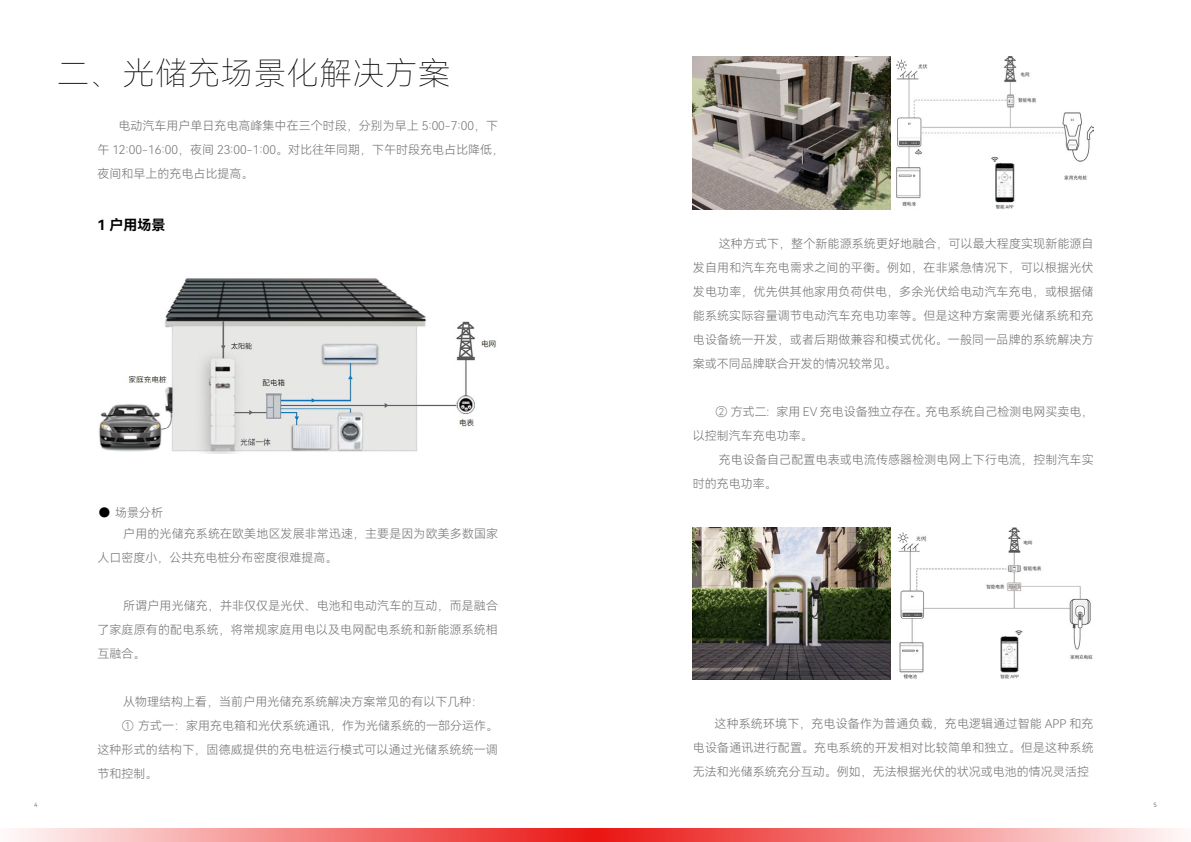
<style>
.page{position:relative;width:1191px;height:842px;background:#fff}
.page>*{position:absolute;margin:0;border:0;box-sizing:border-box;transform-origin:0 0}
.t1{font:32px "Harmony OS Sans SC Thin";letter-spacing:.025em;color:#000}
.t2{font:14px "Harmony OS Sans SC Bold";color:#000}
.t3{font:12px/24px "Harmony OS Sans SC Light";color:#727171}
.t4{font:6px "Harmony OS Sans SC";color:#7d7d7d}
.s1{font-family:"Harmony OS Sans SC Bold";font-size:14px;color:#000}
</style>
<div class="page">
<svg style="left:595px;top:828px;width:584px;height:14px;background:#f38483"></svg>
<svg style="left:13px;top:828px;width:582px;height:14px;background:#f38583"></svg>
<img style="left:97px;top:278px;width:399px;height:176px">
<img style="left:693px;top:57px;width:197px;height:152px">
<img style="left:693px;top:527px;width:197px;height:153px">
<img style="left:896px;top:57px;width:197px;height:152px">
<img style="left:897px;top:527px;width:196px;height:152px">
<p class="t1" style="left:57px;top:51px;width:394px">二、光储充场景化解决方案</p>
<p class="t3" style="left:97px;top:113px;width:408px;text-indent:21px">电动汽车用户单日充电高峰集中在三个时段，分别为早上 5:00-7:00，下午 12:00-16:00，夜间 23:00-1:00。对比往年同期，下午时段充电占比降低，夜间和早上的充电占比提高。</p>
<p class="t2" style="left:97px;top:215px;width:70px">1 户用场景</p>
<p class="t3" style="left:97px;top:500px;width:67px"><span class="s1">●</span> 场景分析</p>
<p class="t3" style="left:97px;top:521px;width:402px;text-indent:26px">户用的光储充系统在欧美地区发展非常迅速，主要是因为欧美多数国家人口密度小，公共充电桩分布密度很难提高。</p>
<p class="t3" style="left:97px;top:593px;width:402px;text-align:justify;text-indent:26px">所谓户用光储充，并非仅仅是光伏、电池和电动汽车的互动，而是融合了家庭原有的配电系统，将常规家庭用电以及电网配电系统和新能源系统相互融合。</p>
<p class="t3" style="left:123px;top:689px;width:361px">从物理结构上看，当前户用光储充系统解决方案常见的有以下几种：</p>
<p class="t3" style="left:97px;top:713px;width:402px;text-align:justify;text-indent:25px">① 方式一：家用充电箱和光伏系统通讯，作为光储系统的一部分运作。这种形式的结构下，固德威提供的充电桩运行模式可以通过光储系统统一调节和控制。</p>
<p class="t3" style="left:693px;top:231px;width:402px;text-align:justify;text-indent:26px">这种方式下，整个新能源系统更好地融合，可以最大程度实现新能源自发自用和汽车充电需求之间的平衡。例如，在非紧急情况下，可以根据光伏发电功率，优先供其他家用负荷供电，多余光伏给电动汽车充电，或根据储能系统实际容量调节电动汽车充电功率等。但是这种方案需要光储系统和充电设备统一开发，或者后期做兼容和模式优化。一般同一品牌的系统解决方案或不同品牌联合开发的情况较常见。</p>
<p class="t3" style="left:693px;top:399px;width:402px;text-indent:23px">② 方式二：家用 EV 充电设备独立存在。充电系统自己检测电网买卖电，以控制汽车充电功率。</p>
<p class="t3" style="left:693px;top:447px;width:402px;text-indent:26px">充电设备自己配置电表或电流传感器检测电网上下行电流，控制汽车实时的充电功率。</p>
<p class="t3" style="left:693px;top:711px;width:402px;text-align:justify;text-indent:22px">这种系统环境下，充电设备作为普通负载，充电逻辑通过智能 APP 和充电设备通讯进行配置。充电系统的开发相对比较简单和独立。但是这种系统无法和光储系统充分互动。例如，无法根据光伏的状况或电池的情况灵活控</p>
<p class="t4" style="left:34px;top:801px;width:5px">4</p>
<p class="t4" style="left:1153px;top:801px;width:5px">5</p>
</div>
